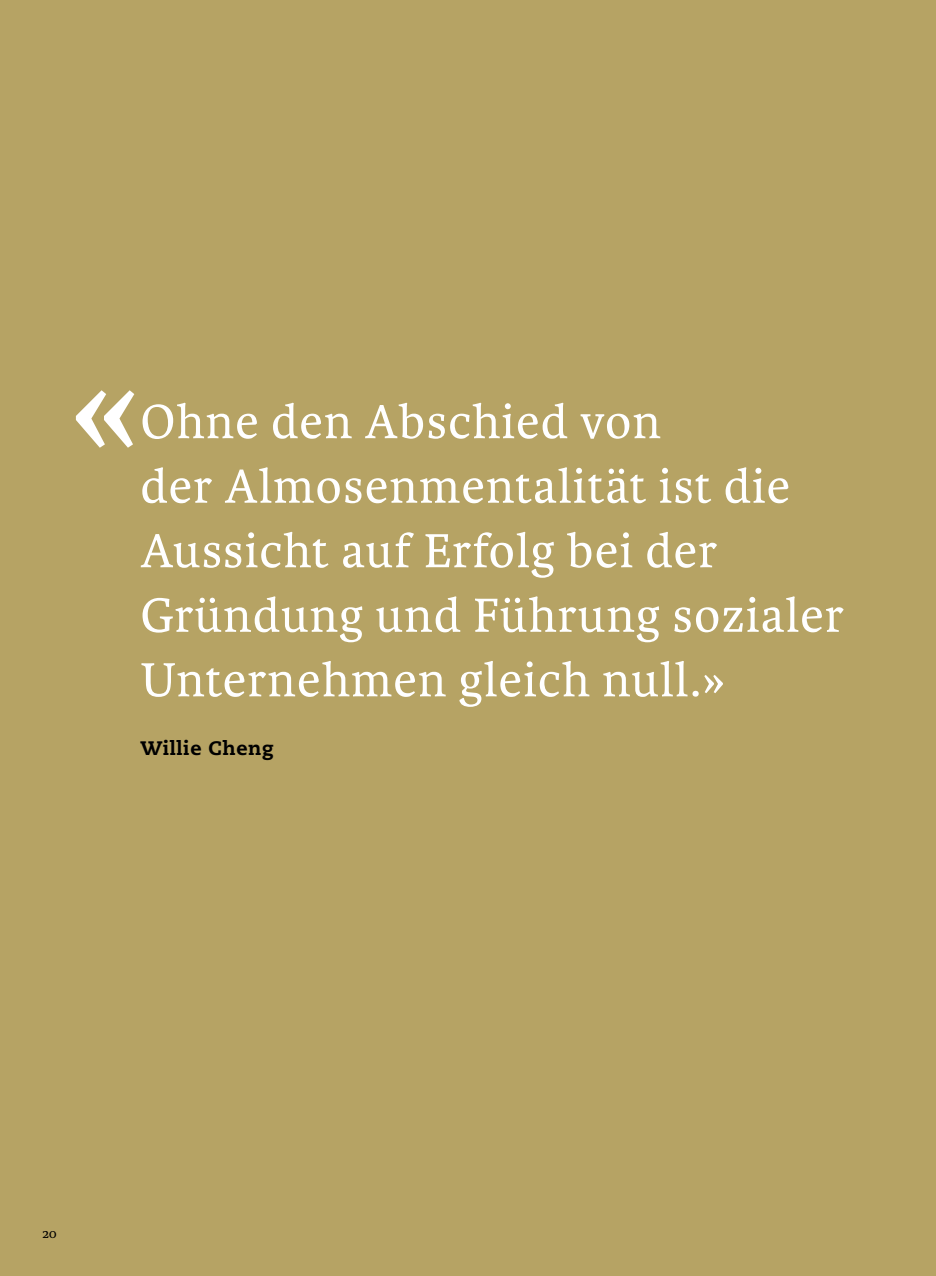
<style>
.page{position:relative;width:936px;height:1276px;background:#fff}
.page>*{position:absolute;margin:0;border:0;box-sizing:border-box;transform-origin:0 0}
.t1{font:159.6px "Karmina Basic";color:#fff}
.t2{font:51px/64.5px "Karmina Basic";letter-spacing:.025em;color:#fff}
.t3{font:800 19.5px "Caecilia";letter-spacing:.03em;color:#000}
.t4{font:13.5px "Karmina Basic";color:#000}
</style>
<div class="page">
<div style="left:0;top:0;width:935px;height:1276px;background:#b6a364"></div>
<h1 class="t1" style="left:68px;top:317px;width:74px">«</h1>
<p class="t2" style="left:140px;top:390px;width:704px">Ohne den Abschied von<br>der Almosenmentalität ist die<br>Aussicht auf Erfolg bei der<br>Gründung und Führung sozialer<br>Unternehmen gleich null.»</p>
<p class="t3" style="left:140px;top:736px;width:135px">Willie Cheng</p>
<p class="t4" style="left:43px;top:1225px;width:16px">20</p>
</div>
